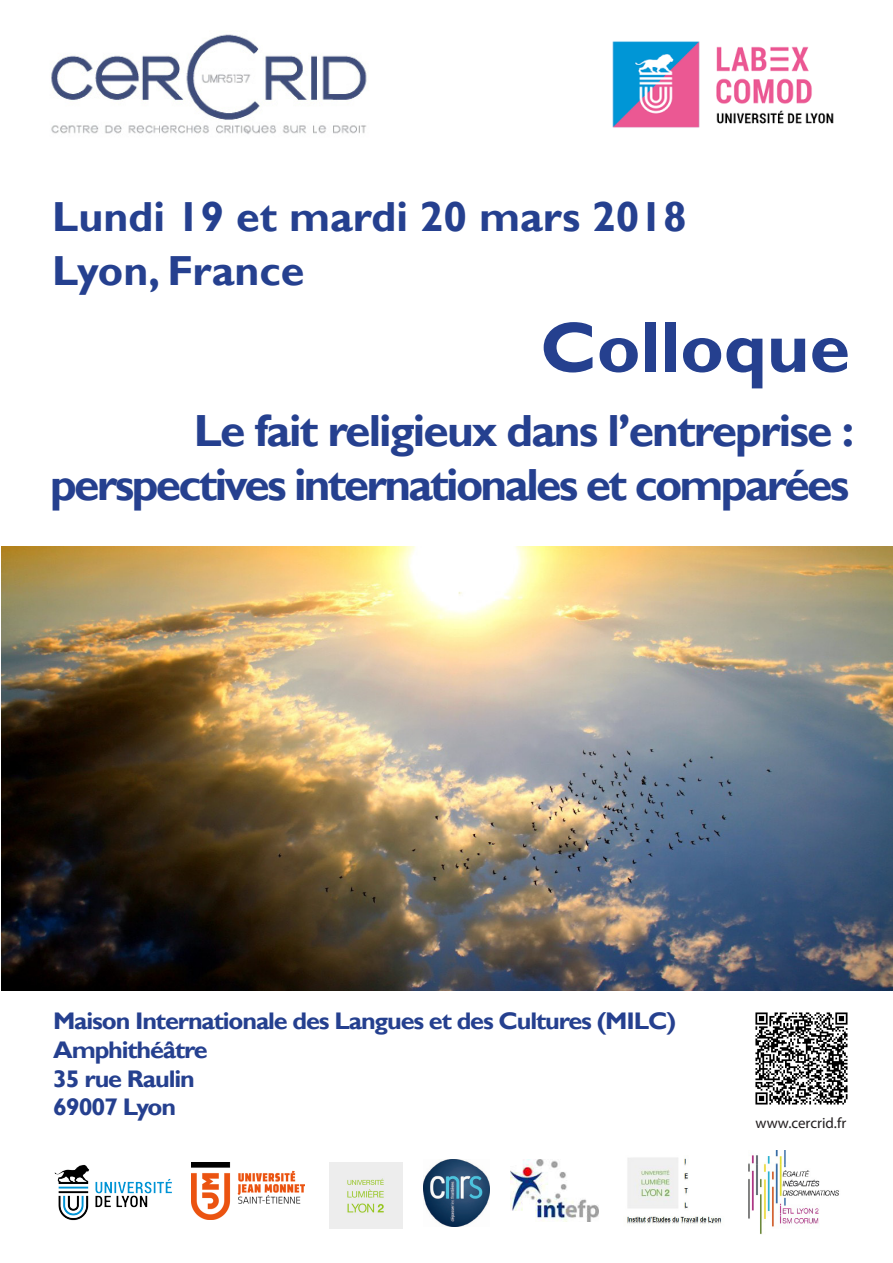
<style>
.page{position:relative;width:893px;height:1263px;background:#fff}
.page>*{position:absolute;margin:0;border:0;box-sizing:border-box;transform-origin:0 0}
.t1{font:700 72px "Gill Sans";color:#25408f}
.t2{font:700 45px "Gill Sans";letter-spacing:-.06em;color:#25408f}
.t3{font:700 45px "Gill Sans";letter-spacing:-.04em;color:#25408f}
.t4{font:700 42px/54px "Gill Sans";color:#25408f}
.t5{font:700 24px "Gill Sans";letter-spacing:-.045em;color:#25408f;scale:1.05 1}
.t6{font:15px "Myriad Pro";color:#231f20}
</style>
<div class="page">
<img style="left:1px;top:546px;width:892px;height:445px">
<img style="left:51px;top:34px;width:316px;height:100px">
<img style="left:191px;top:1162px;width:114px;height:58px">
<img style="left:627px;top:1157px;width:95px;height:67px">
<img style="left:424px;top:1160px;width:66px;height:66px">
<img style="left:755px;top:1012px;width:93px;height:93px">
<img style="left:330px;top:1162px;width:73px;height:66px">
<img style="left:612px;top:41px;width:222px;height:87px">
<img style="left:54px;top:1164px;width:118px;height:57px">
<img style="left:510px;top:1160px;width:88px;height:61px">
<img style="left:749px;top:1151px;width:90px;height:84px">
<p class="t4" style="left:52px;top:191px;width:636px">Lundi 19 et mardi 20 mars 2018<br>Lyon, France</p>
<p class="t1" style="left:540px;top:304px;width:311px">Colloque</p>
<p class="t3" style="left:194px;top:403px;width:662px">Le fait religieux dans l’entreprise :</p>
<p class="t2" style="left:50px;top:457px;width:801px">perspectives internationales et comparées</p>
<p class="t5" style="left:53px;top:1006px;width:595px">Maison Internationale des Langues et des Cultures (MILC)</p>
<p class="t5" style="left:53px;top:1035px;width:149px">Amphithéâtre</p>
<p class="t5" style="left:53px;top:1064px;width:136px">35 rue Raulin</p>
<p class="t5" style="left:53px;top:1093px;width:119px">69007 Lyon</p>
<p class="t6" style="left:755px;top:1113px;width:92px">www.cercrid.fr</p>
</div>
